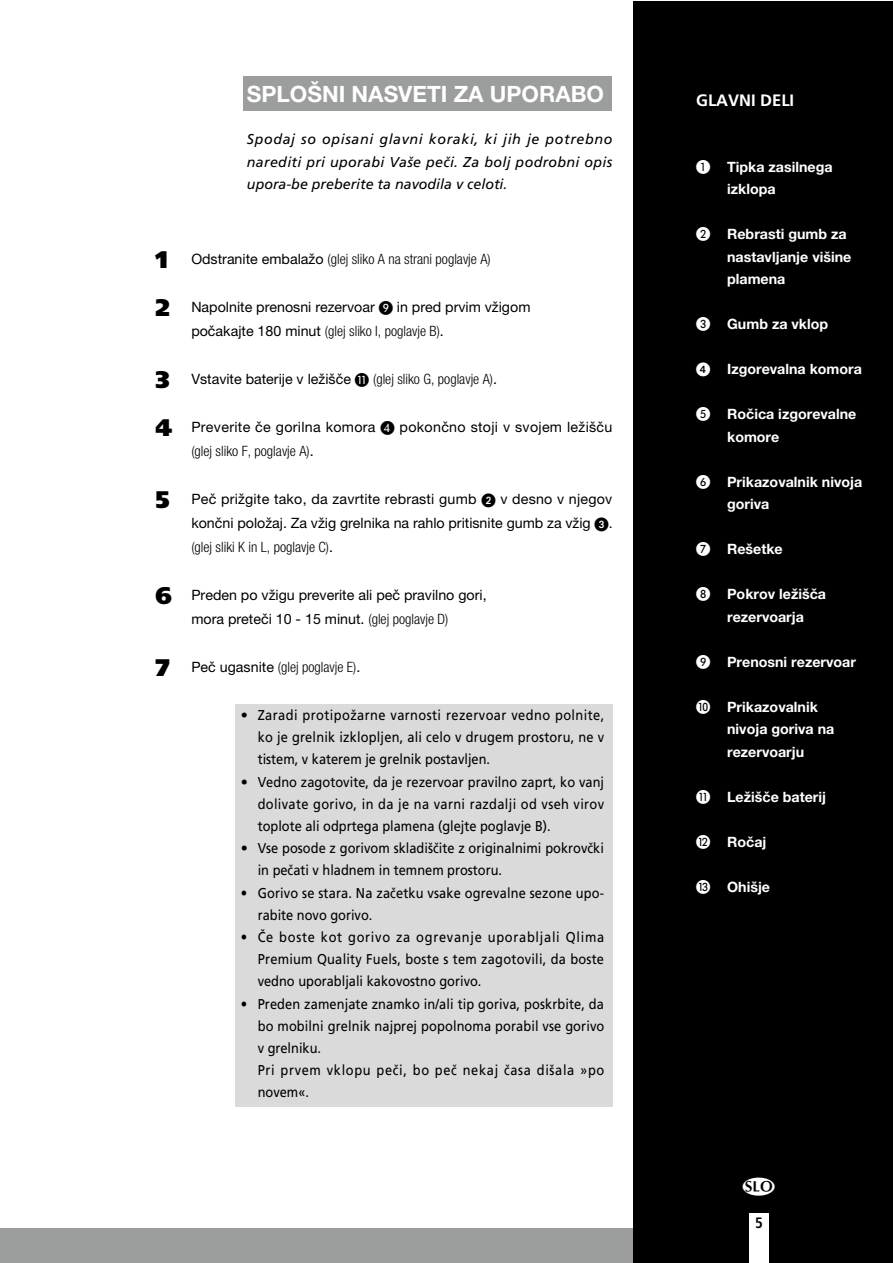
<style>
.page{position:relative;width:893px;height:1263px;background:#fff}
.page>*{position:absolute;margin:0;border:0;box-sizing:border-box;transform-origin:0 0}
.t1{font:900 24px/48px "Frutiger LT Std";color:#000}
.t2{font:700 22.5px "Helvetica Neue LT Pro";color:#fff}
.t3{font:700 16.5px "Frutiger LT Com";color:#fff}
.t4{font:700 condensed 15px "Frutiger LT Com";color:#000}
.t5{font:14.25px/22.2px "Frutiger LT Com";color:#000;text-align:justify}
.t6{font:14.25px/22.2px "Frutiger LT Com";color:#000;scale:.9 1}
.t7{font:700 14.25px/22.5px "Helvetica Neue LT Pro";color:#fff}
.t8{font:14.25px/24px "Helvetica Neue LT Pro";color:#000}
.t9{font:italic 14.25px/22.5px "Frutiger LT Com";color:#000;text-align:justify}
.t10{font:300 condensed 14.25px "Helvetica Neue LT Pro";color:#000}
.t11{font:14.25px/24px "Helvetica Neue East A";color:#000}
.t12{font:14.25px/24px "Helvetica Neue LT Pro";letter-spacing:.02em;color:#000}
.t13{font:14.25px "European Pi One";color:#fff}
.s1{font-weight:400;font-stretch:normal}
.s2{font-family:"European Pi One"}
.s3{font-weight:300;font-stretch:condensed}
</style>
<div class="page">
<div style="left:235px;top:704px;width:377px;height:402px;background:#dadada"></div>
<div style="left:244px;top:77px;width:368px;height:34px;background:#9c9d9d"></div>
<div style="left:0;top:1229px;width:893px;height:34px;background:#9c9d9d"></div>
<div style="left:634px;top:1px;width:259px;height:1262px;background:#000"></div>
<div style="left:749px;top:1213px;width:20px;height:50px;background:#fff"></div>
<h2 class="t2" style="left:247px;top:80px;width:359px">SPLOŠNI NASVETI ZA UPORABO</h2>
<p class="t9" style="left:247px;top:128px;width:367px">Spodaj so opisani glavni koraki, ki jih je potrebno narediti pri uporabi Vaše peči. Za bolj podrobni opis upora-be preberite ta navodila v celoti.</p>
<h1 class="t1" style="left:156px;top:235px;width:16px">1<br>2</h1>
<h1 class="t1" style="left:156px;top:355px;width:18px">3<br>4</h1>
<h1 class="t1" style="left:156px;top:475px;width:16px">5</h1>
<h1 class="t1" style="left:156px;top:571px;width:18px">6</h1>
<h1 class="t1" style="left:156px;top:643px;width:16px">7</h1>
<p class="t10" style="left:191px;top:250px;width:301px"><span class="s1">Odstranite embalažo</span> (glej sliko A na strani poglavje A)</p>
<p class="t8" style="left:191px;top:294px;width:341px">Napolnite prenosni rezervoar <span class="s2">I</span> in pred prvim vžigom počakajte 180 minut <span class="s3">(glej sliko I, poglavje B)</span>.</p>
<p class="t8" style="left:191px;top:366px;width:161px">Vstavite baterije v ležišče</p>
<p class="t10" style="left:373px;top:370px;width:125px">(glej sliko G, poglavje A)<span class="s1">.</span></p>
<p class="t12" style="left:191px;top:414px;width:423px">Preverite če gorilna komora <span class="s2">D</span> pokončno stoji v svojem ležišču <span class="s3">(glej sliko F, poglavje A)</span>.</p>
<p class="t11" style="left:191px;top:487px;width:422px">Peč prižgite tako, da zavrtite rebrasti gumb <span class="s2">2</span> v desno v njegov končni položaj. Za vžig grelnika na rahlo pritisnite gumb za vžig <span class="s2">3.</span></p>
<p class="t10" style="left:191px;top:538px;width:143px">(glej sliki K in L, poglavje C)<span class="s1">.</span></p>
<p class="t8" style="left:191px;top:582px;width:297px">Preden po vžigu preverite ali peč pravilno gori, mora preteči 10 - 15 minut. <span class="s3">(glej poglavje D)</span></p>
<p class="t10" style="left:191px;top:658px;width:171px"><span class="s1">Peč ugasnite</span> (glej poglavje E)<span class="s1">.</span></p>
<p class="t5" style="left:258px;top:704px;width:348px;text-indent:-17px">• Zaradi protipožarne varnosti rezervoar vedno polnite, ko je grelnik izklopljen, ali celo v drugem prostoru, ne v tistem, v katerem je grelnik postavljen.</p>
<p class="t5" style="left:258px;top:771px;width:348px;text-indent:-17px">• Vedno zagotovite, da je rezervoar pravilno zaprt, ko vanj dolivate gorivo, in da je na varni razdalji od vseh virov toplote ali odprtega plamena (glejte poglavje B).</p>
<p class="t5" style="left:258px;top:837px;width:348px;text-indent:-17px">• Vse posode z gorivom skladiščite z originalnimi pokrovčki in pečati v hladnem in temnem prostoru.</p>
<p class="t6" style="left:258px;top:882px;width:386px;text-indent:-17px">• Gorivo se stara. Na začetku vsake ogrevalne sezone upo&shy;rabite novo gorivo.</p>
<p class="t6" style="left:258px;top:926px;width:387px;text-align:justify;text-indent:-17px">• Če boste kot gorivo za ogrevanje uporabljali Qlima Premium Quality Fuels, boste s tem zagotovili, da boste vedno uporabljali kakovostno gorivo.</p>
<p class="t6" style="left:258px;top:993px;width:387px;text-indent:-17px">• Preden zamenjate znamko in/ali tip goriva, poskrbite, da bo mobilni grelnik najprej popolnoma porabil vse gorivo v grelniku.<br>Pri prvem vklopu peči, bo peč nekaj časa dišala »po novem«.</p>
<p class="t3" style="left:696px;top:90px;width:100px">GLAVNI DELI</p>
<p class="t13" style="left:696px;top:159px;width:16px">A</p>
<p class="t13" style="left:696px;top:227px;width:16px">B</p>
<p class="t13" style="left:696px;top:317px;width:16px">C</p>
<p class="t13" style="left:696px;top:362px;width:16px">4</p>
<p class="t13" style="left:696px;top:407px;width:16px">E</p>
<p class="t13" style="left:696px;top:474px;width:16px">F</p>
<p class="t13" style="left:696px;top:542px;width:16px">G</p>
<p class="t13" style="left:696px;top:587px;width:16px">H</p>
<p class="t13" style="left:696px;top:654px;width:16px">I</p>
<p class="t13" style="left:696px;top:699px;width:16px">J</p>
<p class="t13" style="left:696px;top:789px;width:16px">K</p>
<p class="t13" style="left:696px;top:834px;width:16px">L</p>
<p class="t7" style="left:727px;top:155px;width:107px">Tipka zasilnega izklopa</p>
<p class="t7" style="left:727px;top:223px;width:126px">Rebrasti gumb za nastavljanje višine plamena</p>
<p class="t7" style="left:727px;top:313px;width:103px">Gumb za vklop</p>
<p class="t7" style="left:727px;top:358px;width:136px">Izgorevalna komora</p>
<p class="t7" style="left:727px;top:403px;width:131px">Ročica izgorevalne komore</p>
<p class="t7" style="left:727px;top:470px;width:137px">Prikazovalnik nivoja goriva</p>
<p class="t7" style="left:727px;top:538px;width:57px">Rešetke</p>
<p class="t7" style="left:727px;top:583px;width:100px">Pokrov ležišča rezervoarja</p>
<p class="t7" style="left:727px;top:650px;width:130px">Prenosni rezervoar</p>
<p class="t7" style="left:727px;top:695px;width:109px">Prikazovalnik nivoja goriva na rezervoarju</p>
<p class="t7" style="left:727px;top:785px;width:100px">Ležišče baterij</p>
<p class="t7" style="left:727px;top:830px;width:41px">Ročaj</p>
<p class="t7" style="left:727px;top:875px;width:45px">Ohišje</p>
<p class="t4" style="left:755px;top:1214px;width:9px">5</p>
</div>
